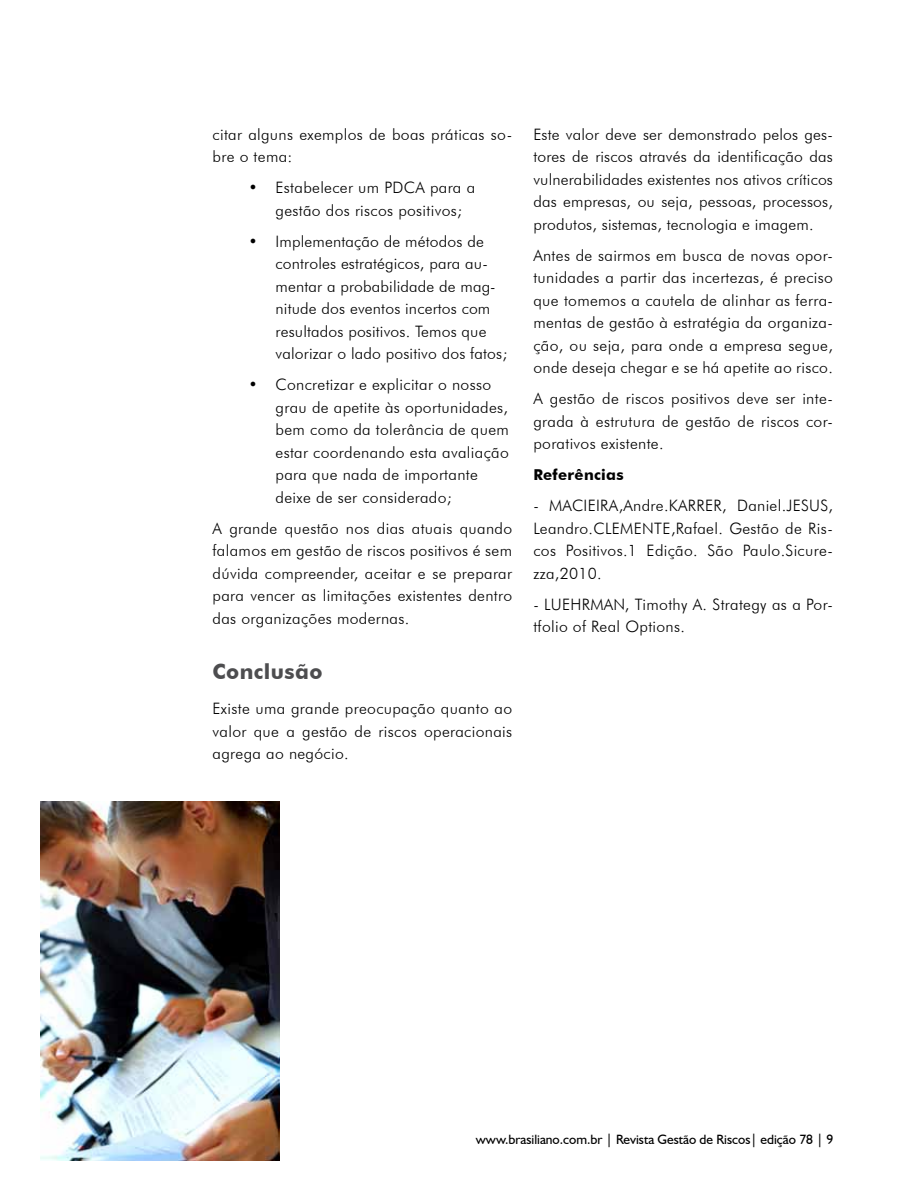
<style>
.page{position:relative;width:918px;height:1188px;background:#fff}
.page>*{position:absolute;margin:0;border:0;box-sizing:border-box;transform-origin:0 0}
.t1{font:700 21px "Futura BT";letter-spacing:.02em;color:#4d4d4f}
.t2{font:300 15.75px/22.5px "Futura BT";letter-spacing:.02em;color:#000;text-align:justify}
.t3{font:700 15px "Futura BT";letter-spacing:.02em;color:#000}
.t4{font:13.5px "Humanist 521 BT";color:#000}
</style>
<div class="page">
<img style="left:40px;top:801px;width:240px;height:360px">
<p class="t2" style="left:213px;top:123px;width:301px">citar alguns exemplos de boas práticas so&shy;bre o tema:</p>
<p class="t2" style="left:276px;top:176px;width:201px;text-indent:-27px">• Estabelecer um PDCA para a gestão dos riscos positivos;</p>
<p class="t2" style="left:276px;top:230px;width:233px;text-align:left;text-indent:-27px">• Implementação de métodos de controles estratégicos, para au&shy;mentar a probabilidade de mag&shy;nitude dos eventos incertos com resultados positivos. Temos que valorizar o lado positivo dos fatos;</p>
<p class="t2" style="left:276px;top:373px;width:235px;text-align:left;text-indent:-27px">• Concretizar e explicitar o nosso grau de apetite às oportunidades, bem como da tolerância de quem estar coordenando esta avaliação para que nada de importante deixe de ser considerado;</p>
<p class="t2" style="left:213px;top:517px;width:301px">A grande questão nos dias atuais quando falamos em gestão de riscos positivos é sem dúvida compreender, aceitar e se preparar para vencer as limitações existentes dentro das organizações modernas.</p>
<h1 class="t1" style="left:213px;top:659px;width:111px">Conclusão</h1>
<p class="t2" style="left:213px;top:697px;width:301px">Existe uma grande preocupação quanto ao valor que a gestão de riscos operacionais agrega ao negócio.</p>
<p class="t2" style="left:533px;top:123px;width:301px">Este valor deve ser demonstrado pelos ges&shy;tores de riscos através da identificação das vulnerabilidades existentes nos ativos críticos das empresas, ou seja, pessoas, processos, produtos, sistemas, tecnologia e imagem.</p>
<p class="t2" style="left:533px;top:244px;width:301px">Antes de sairmos em busca de novas opor&shy;tunidades a partir das incertezas, é preciso que tomemos a cautela de alinhar as ferra&shy;mentas de gestão à estratégia da organiza&shy;ção, ou seja, para onde a empresa segue, onde deseja chegar e se há apetite ao risco.</p>
<p class="t2" style="left:533px;top:387px;width:301px">A gestão de riscos positivos deve ser inte&shy;grada à estrutura de gestão de riscos cor&shy;porativos existente.</p>
<p class="t3" style="left:533px;top:466px;width:92px">Referências</p>
<p class="t2" style="left:533px;top:494px;width:301px">- MACIEIRA,Andre.KARRER, Daniel.JESUS, Leandro.CLEMENTE,Rafael. Gestão de Ris&shy;cos Positivos.1 Edição. São Paulo.Sicure&shy;zza,2010.</p>
<p class="t2" style="left:533px;top:593px;width:301px">- LUEHRMAN, Timothy A. Strategy as a Por&shy;tfolio of Real Options.</p>
<p class="t4" style="left:476px;top:1131px;width:359px">www.brasiliano.com.br | Revista Gestão de Riscos| edição 78 | 9</p>
</div>
